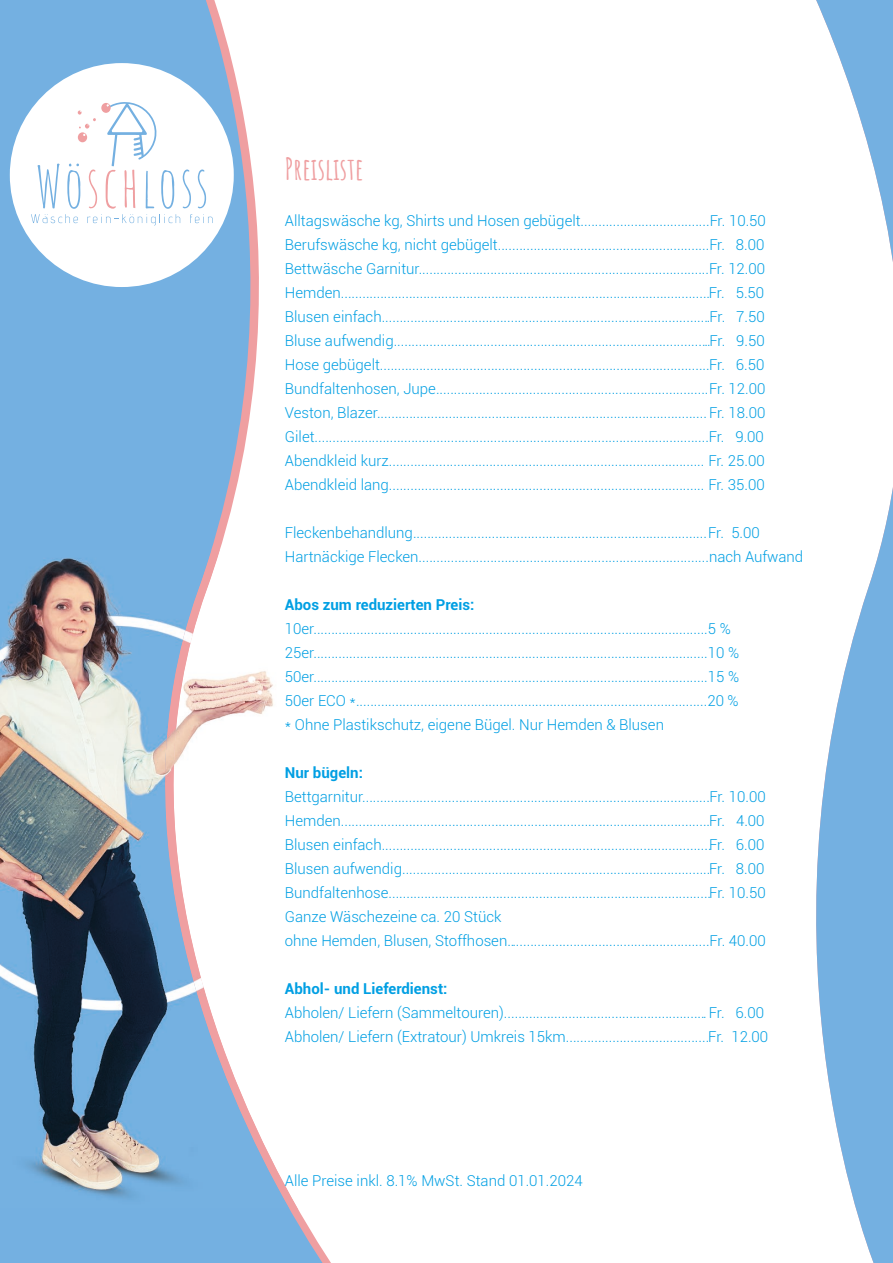
<style>
.page{position:relative;width:893px;height:1263px;background:#fff}
.page>*{position:absolute;margin:0;border:0;box-sizing:border-box;transform-origin:0 0}
.t1{font:700 30px "Amatic SC";color:#ef9fa1}
.t2{font:300 15px/24px "Roboto";color:#009fe3}
.t3{font:700 15px "Roboto";color:#009fe3}
</style>
<div class="page">
<svg style="left:0;top:0;width:331px;height:1263px;fill:#74b0e1"></svg>
<svg style="left:816px;top:0;width:77px;height:1263px;fill:#74b0e1"></svg>
<img style="left:298px;top:550px;width:33px;height:659px">
<img style="left:289px;top:550px;width:9px;height:659px">
<img style="left:0;top:550px;width:289px;height:659px">
<div style="left:10px;top:63px;width:224px;height:224px;background:#fff;border-radius:50%"></div>
<svg style="left:31px;top:102px;width:182px;height:124px"></svg>
<h1 class="t1" style="left:285px;top:146px;width:80px">Preisliste</h1>
<p class="t2" style="left:285px;top:208px;width:482px">Alltagswäsche kg, Shirts und Hosen gebügelt....................................Fr. 10.50<br>Berufswäsche kg, nicht gebügelt...........................................................Fr. 8.00<br>Bettwäsche Garnitur.................................................................................Fr. 12.00<br>Hemden.......................................................................................................Fr. 5.50<br>Blusen einfach............................................................................................Fr. 7.50<br>Bluse aufwendig.........................................................................................Fr. 9.50<br>Hose gebügelt............................................................................................Fr. 6.50<br>Bundfaltenhosen, Jupe............................................................................Fr. 12.00<br>Veston, Blazer............................................................................................ Fr. 18.00<br>Gilet..............................................................................................................Fr. 9.00<br>Abendkleid kurz........................................................................................ Fr. 25.00<br>Abendkleid lang........................................................................................ Fr. 35.00</p>
<p class="t2" style="left:285px;top:520px;width:520px">Fleckenbehandlung..................................................................................Fr. 5.00<br>Hartnäckige Flecken.................................................................................nach Aufwand</p>
<p class="t3" style="left:285px;top:594px;width:191px">Abos zum reduzierten Preis:</p>
<p class="t2" style="left:285px;top:616px;width:456px">10er..............................................................................................................5 % 25er..............................................................................................................10 % 50er..............................................................................................................15 % 50er ECO *..................................................................................................20 % * Ohne Plastikschutz, eigene Bügel. Nur Hemden &amp; Blusen</p>
<p class="t3" style="left:285px;top:762px;width:80px">Nur bügeln:</p>
<p class="t2" style="left:285px;top:784px;width:482px">Bettgarnitur.................................................................................................Fr. 10.00<br>Hemden.......................................................................................................Fr. 4.00<br>Blusen einfach............................................................................................Fr. 6.00<br>Blusen aufwendig......................................................................................Fr. 8.00<br>Bundfaltenhose..........................................................................................Fr. 10.50<br>Ganze Wäschezeine ca. 20 Stück<br>ohne Hemden, Blusen, Stoffhosen.........................................................Fr. 40.00</p>
<p class="t3" style="left:285px;top:978px;width:164px">Abhol- und Lieferdienst:</p>
<p class="t2" style="left:285px;top:1000px;width:485px">Abholen/ Liefern (Sammeltouren)......................................................... Fr. 6.00<br>Abholen/ Liefern (Extratour) Umkreis 15km........................................Fr. 12.00</p>
<p class="t2" style="left:285px;top:1168px;width:299px">Alle Preise inkl. 8.1% MwSt. Stand 01.01.2024</p>
</div>
